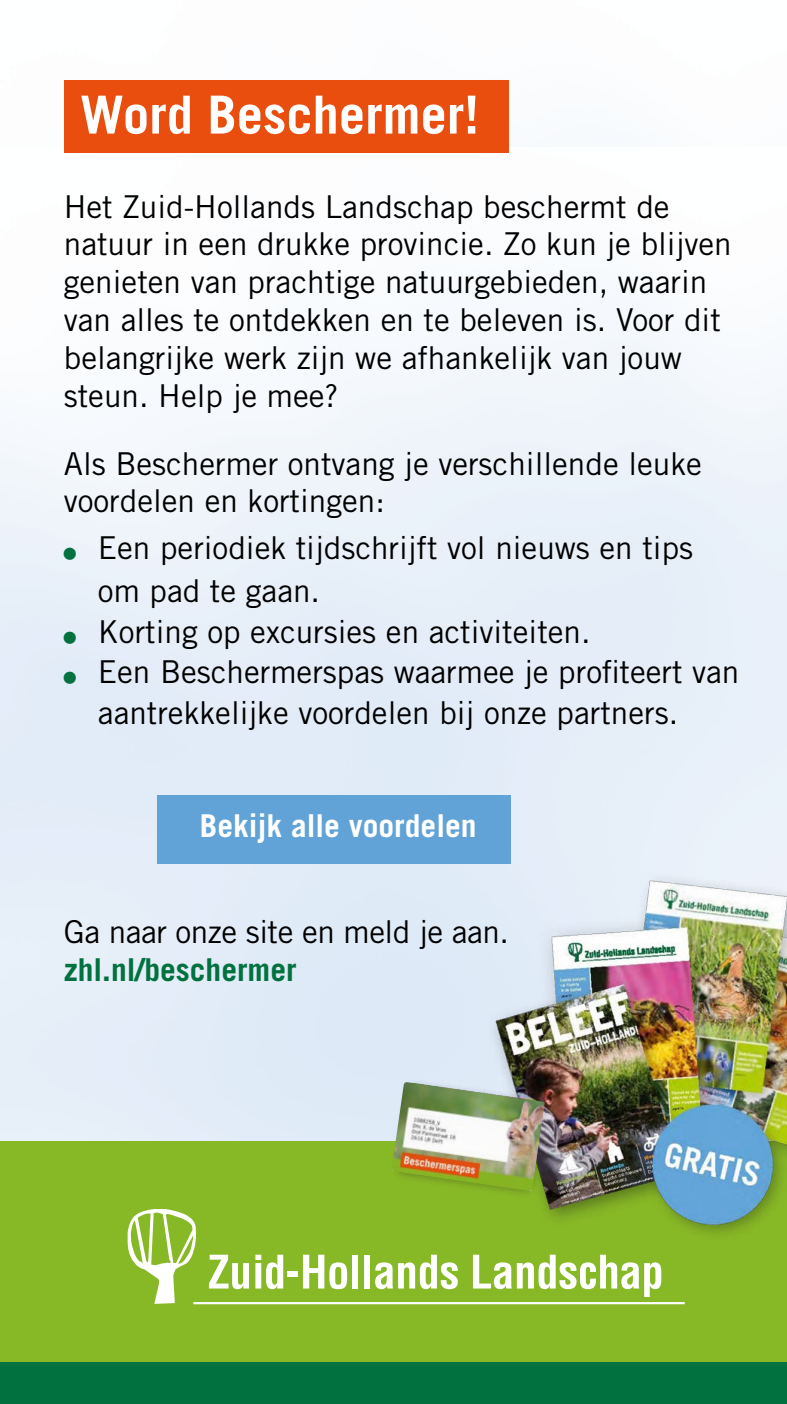
<style>
.page{position:relative;width:787px;height:1404px;background:#fff}
.page>*{position:absolute;margin:0;border:0;box-sizing:border-box;transform-origin:0 0}
.t1{font:700 52.5px "Trade Gothic LT Std";color:#fff}
.t2{font:31.5px/37.8px "Trade Gothic LT Std";color:#000}
.t3{font:700 31.5px "Trade Gothic LT Std";color:#fff}
.t4{font:700 31.5px "Trade Gothic LT Std";color:#00713f}
.s1{color:#00713f}
</style>
<div class="page">
<img style="left:0;top:147px;width:787px;height:994px">
<div style="left:0;top:1361px;width:787px;height:42px;background:#00713f"></div>
<div style="left:0;top:1141px;width:787px;height:220px;background:#87b826"></div>
<img style="left:391px;top:871px;width:396px;height:363px">
<img style="left:391px;top:1081px;width:154px;height:110px">
<div style="left:64px;top:81px;width:444px;height:72px;background:#e94e0f"></div>
<hr style="left:193px;top:1301px;width:491px;height:2px;background:#fff">
<svg style="left:209px;top:1254px;width:40px;height:34px"></svg>
<svg style="left:255px;top:1254px;width:28px;height:34px"></svg>
<div style="left:287px;top:1271px;width:11px;height:5px;background:#fff"></div>
<svg style="left:303px;top:1254px;width:44px;height:35px"></svg>
<div style="left:352px;top:1254px;width:6px;height:34px;background:#fff"></div>
<div style="left:364px;top:1254px;width:6px;height:34px;background:#fff"></div>
<svg style="left:375px;top:1254px;width:83px;height:34px"></svg>
<svg style="left:473px;top:1254px;width:188px;height:42px"></svg>
<svg style="left:128px;top:1209px;width:68px;height:94px"></svg>
<div style="left:157px;top:795px;width:353px;height:68px;background:#61a3d6"></div>
<h1 class="t1" style="left:80px;top:83px;width:400px">Word Beschermer!</h1>
<p class="t2" style="left:64px;top:187px;width:669px">Het Zuid-Hollands Landschap beschermt de natuur in een drukke provincie. Zo kun je blijven genieten van prachtige natuurgebieden, waarin van alles te ontdekken en te beleven is. Voor dit belangrijke werk zijn we afhankelijk van jouw steun. Help je mee?</p>
<p class="t2" style="left:64px;top:444px;width:639px">Als Beschermer ontvang je verschillende leuke voordelen en kortingen:</p>
<p class="t2" style="left:98px;top:525px;width:596px;line-height:43.5px;text-indent:-34px"><span class="s1">•</span> Een periodiek tijdschrijft vol nieuws en tips om pad te gaan.</p>
<p class="t2" style="left:64px;top:612px;width:528px"><span class="s1">•</span> Korting op excursies en activiteiten.</p>
<p class="t2" style="left:98px;top:651px;width:643px;line-height:40.5px;text-indent:-34px"><span class="s1">•</span> Een Beschermerspas waarmee je profiteert van aantrekkelijke voordelen bij onze partners.</p>
<p class="t3" style="left:200px;top:806px;width:278px">Bekijk alle voordelen</p>
<p class="t2" style="left:64px;top:912px;width:447px">Ga naar onze site en meld je aan.</p>
<p class="t4" style="left:64px;top:950px;width:234px">zhl.nl/beschermer</p>
</div>
